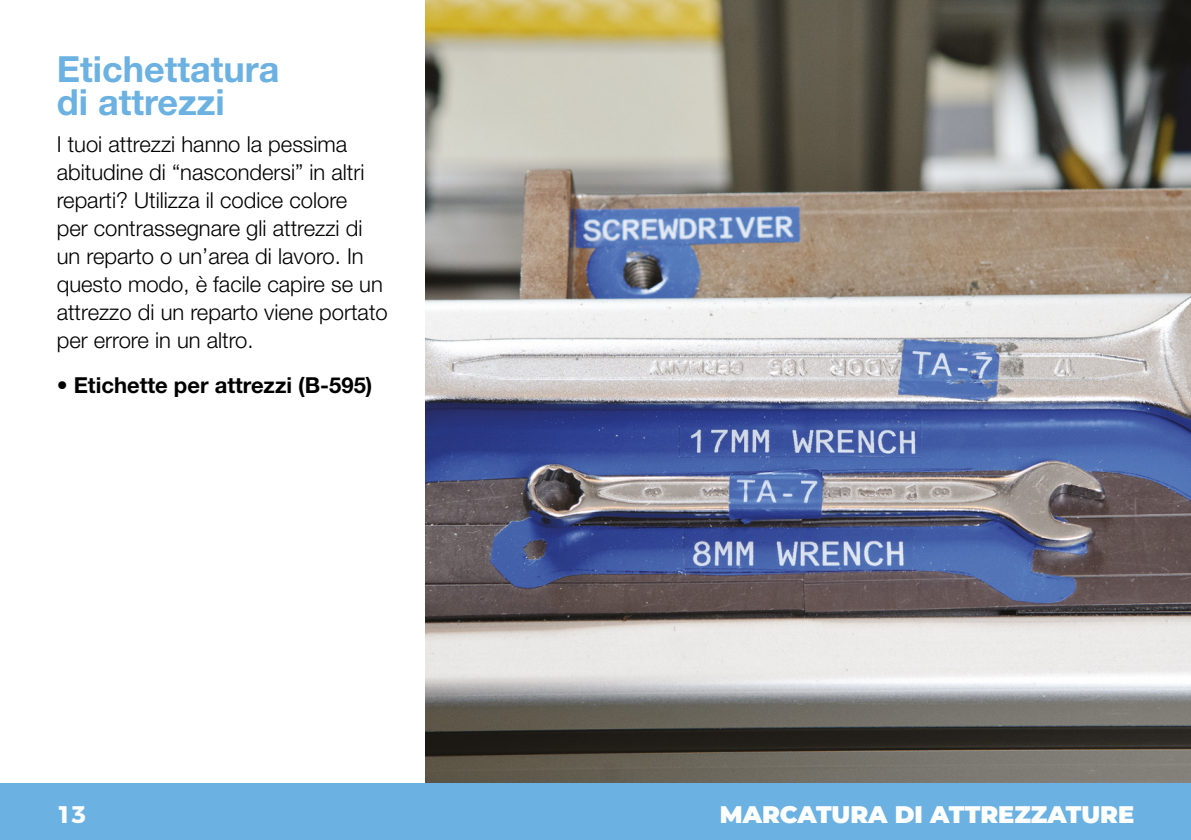
<style>
.page{position:relative;width:1191px;height:840px;background:#fff}
.page>*{position:absolute;margin:0;border:0;box-sizing:border-box;transform-origin:0 0}
.t1{font:700 36px/32px "Helvetica Neue LT Pro";color:#6bb1e2}
.t2{font:900 24px "Montserrat";color:#fff}
.t3{font:700 24px "Montserrat";color:#fff}
.t4{font:300 22px/28px "Helvetica Neue LT Pro";color:#000}
.t5{font:700 22px "Helvetica Neue LT Pro";color:#000}
</style>
<div class="page">
<img style="left:425px;top:0;width:766px;height:782px">
<div style="left:0;top:782px;width:1191px;height:57px;background:#6bb1e2"></div>
<h1 class="t1" style="left:57px;top:53px;width:224px">Etichettatura di attrezzi</h1>
<p class="t4" style="left:57px;top:129px;width:332px">I tuoi attrezzi hanno la pessima abitudine di “nascondersi” in altri reparti? Utilizza il codice colore<br>per contrassegnare gli attrezzi di un reparto o un’area di lavoro. In questo modo, è facile capire se un attrezzo di un reparto viene portato per errore in un altro.</p>
<p class="t5" style="left:57px;top:371px;width:317px">• Etichette per attrezzi (B-595)</p>
<p class="t3" style="left:57px;top:799px;width:31px">13</p>
<p class="t2" style="left:720px;top:796px;width:416px">MARCATURA DI ATTREZZATURE</p>
</div>
